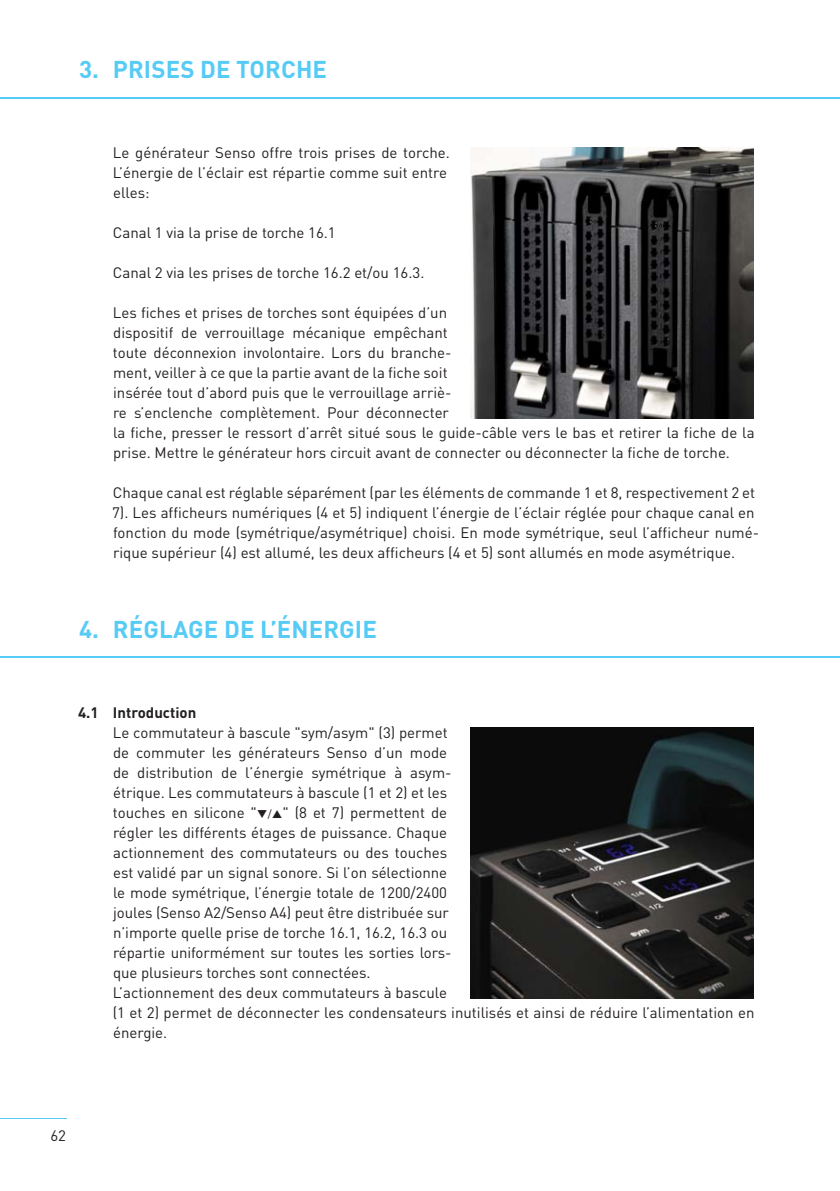
<style>
.page{position:relative;width:840px;height:1191px;background:#fff}
.page>*{position:absolute;margin:0;border:0;box-sizing:border-box;transform-origin:0 0}
.t1{font:700 24px "DINOT";letter-spacing:.005em;color:#56cbf5}
.t2{font:15px/20px "DINOT";color:#231f20}
.t3{font:700 15px "DINOT";color:#231f20}
.s1{font-size:11px}
</style>
<div class="page">
<hr style="left:0;top:1118px;width:67px;height:1px;background:#56cbf5">
<hr style="left:0;top:97px;width:839px;height:1px;background:#56cbf5">
<hr style="left:0;top:657px;width:839px;height:1px;background:#56cbf5">
<img style="left:470px;top:147px;width:283px;height:271px">
<img style="left:470px;top:727px;width:283px;height:271px">
<h1 class="t1" style="left:79px;top:54px;width:249px">3. PRISES DE TORCHE</h1>
<p class="t2" style="left:113px;top:142px;width:338px">Le générateur Senso offre trois prises de torche.<br>L’énergie de lʼéclair est répartie comme suit entre elles:</p>
<p class="t2" style="left:113px;top:222px;width:224px">Canal 1 via la prise de torche 16.1</p>
<p class="t2" style="left:113px;top:262px;width:313px">Canal 2 via les prises de torche 16.2 et/ou 16.3.</p>
<p class="t2" style="left:113px;top:302px;width:642px">Les fiches et prises de torches sont équipées d’un<br>dispositif de verrouillage mécanique empêchant<br>toute déconnexion involontaire. Lors du branche-<br>ment, veiller à ce que la partie avant de la fiche soit<br>insérée tout d’abord puis que le verrouillage arriè-<br>re s’enclenche complètement. Pour déconnecter<br>la fiche, presser le ressort d’arrêt situé sous le guide-câble vers le bas et retirer la fiche de la prise. Mettre le générateur hors circuit avant de connecter ou déconnecter la fiche de torche.</p>
<p class="t2" style="left:112px;top:482px;width:648px">Chaque canal est réglable séparément (par les éléments de commande 1 et 8, respectivement 2 et 7). Les afficheurs numériques (4 et 5) indiquent l’énergie de lʼéclair réglée pour chaque canal en fonction du mode (symétrique/asymétrique) choisi. En mode symétrique, seul l’afficheur numé&shy;rique supérieur (4) est allumé, les deux afficheurs (4 et 5) sont allumés en mode asymétrique.</p>
<h1 class="t1" style="left:79px;top:614px;width:299px">4. RÉGLAGE DE L’ÉNERGIE</h1>
<p class="t3" style="left:78px;top:703px;width:120px">4.1 INTRODUCTION</p>
<p class="t2" style="left:113px;top:722px;width:643px">Le commutateur à bascule "sym/asym" (3) permet<br>de commuter les générateurs Senso dʼun mode<br>de distribution de lʼénergie symétrique à asym-<br>étrique. Les commutateurs à bascule (1 et 2) et les<br>touches en silicone "❑<span class="s1">/</span> " (8 et 7) permettent de<br>régler les différents étages de puissance. Chaque<br>actionnement des commutateurs ou des touches<br>est validé par un signal sonore. Si l’on sélectionne<br>le mode symétrique, l’énergie totale de 1200/2400<br>joules (Senso A2/Senso A4) peut être distribuée sur<br>nʼimporte quelle prise de torche 16.1, 16.2, 16.3 ou<br>répartie uniformément sur toutes les sorties lors-<br>que plusieurs torches sont connectées.<br>L’actionnement des deux commutateurs à bascule<br>(1 et 2) permet de déconnecter les condensateurs inutilisés et ainsi de réduire l’alimentation en énergie.</p>
<p class="t2" style="left:50px;top:1125px;width:17px">62</p>
</div>
